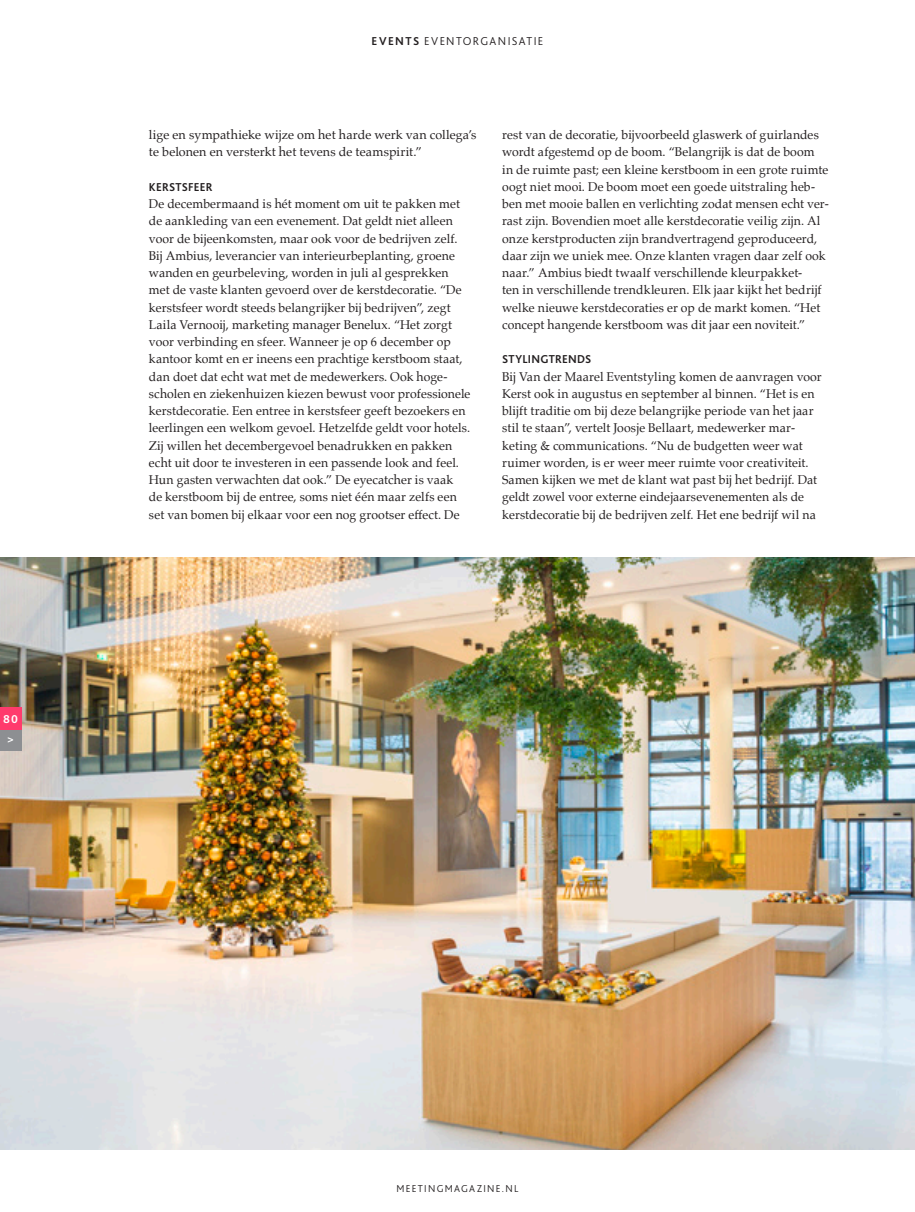
<style>
.page{position:relative;width:915px;height:1212px;background:#fff}
.page>*{position:absolute;margin:0;border:0;box-sizing:border-box;transform-origin:0 0}
.platte_tekst{font:12.75px/17.2px "Palatino";letter-spacing:.005em;color:#231f20;scale:.96 1}
.platte_tekst-2{font:12.75px/17.2px "Palatino";letter-spacing:.005em;color:#231f20}
.kop_alinea{font:700 12px "Bliss 2";letter-spacing:.02em;color:#231f20;scale:.96 1}
.kop_alinea-2{font:300 12px "Bliss 2";letter-spacing:.12em;color:#231f20}
.kop_alinea-3{font:700 12px "Bliss 2";color:#fff}
.kop_alinea-4{font:300 10.5px "Bliss 2";letter-spacing:.125em;color:#231f20}
.s1{font-weight:700}
</style>
<div class="page">
<img style="left:0;top:558px;width:914px;height:591px">
<div style="left:0;top:728px;width:21px;height:22px;background:#8d8f92"></div>
<div style="left:0;top:707px;width:21px;height:22px;background:#ff3b6d"></div>
<p class="kop_alinea-3" style="left:3px;top:711px;width:16px">80</p>
<p class="kop_alinea-3" style="left:7px;top:732px;width:8px">&gt;</p>
<p class="kop_alinea-2" style="left:371px;top:33px;width:173px"><span class="s1">EVENTS</span> EVENTORGANISATIE</p>
<p class="platte_tekst-2" style="left:149px;top:126px;width:329px">lige en sympathieke wijze om het harde werk van collega’s te belonen en versterkt het tevens de teamspirit.”</p>
<p class="kop_alinea" style="left:149px;top:179px;width:68px">KERSTSFEER</p>
<p class="platte_tekst" style="left:149px;top:195px;width:336px">De decembermaand is hét moment om uit te pakken met de aankleding van een evenement. Dat geldt niet alleen voor de bijeenkomsten, maar ook voor de bedrijven zelf.<br>Bij Ambius, leverancier van interieurbeplanting, groene wanden en geurbeleving, worden in juli al gesprekken met de vaste klanten gevoerd over de kerstdecoratie. “De kerstsfeer wordt steeds belangrijker bij bedrijven”, zegt Laila Vernooij, marketing manager Benelux. “Het zorgt voor verbinding en sfeer. Wanneer je op 6 december op kantoor komt en er ineens een prachtige kerstboom staat, dan doet dat echt wat met de medewerkers. Ook hoge&shy;scholen en ziekenhuizen kiezen bewust voor professionele kerstdecoratie. Een entree in kerstsfeer geeft bezoekers en leerlingen een welkom gevoel. Hetzelfde geldt voor hotels.<br>Zij willen het decembergevoel benadrukken en pakken echt uit door te investeren in een passende look and feel.<br>Hun gasten verwachten dat ook.” De eyecatcher is vaak<br>de kerstboom bij de entree, soms niet één maar zelfs een set van bomen bij elkaar voor een nog grootser effect. De</p>
<p class="platte_tekst" style="left:502px;top:126px;width:342px">rest van de decoratie, bijvoorbeeld glaswerk of guirlandes wordt afgestemd op de boom. “Belangrijk is dat de boom in de ruimte past; een kleine kerstboom in een grote ruimte oogt niet mooi. De boom moet een goede uitstraling heb&shy;ben met mooie ballen en verlichting zodat mensen echt ver&shy;rast zijn. Bovendien moet alle kerstdecoratie veilig zijn. Al onze kerstproducten zijn brandvertragend geproduceerd, daar zijn we uniek mee. Onze klanten vragen daar zelf ook naar.” Ambius biedt twaalf verschillende kleurpakket-<br>ten in verschillende trendkleuren. Elk jaar kijkt het bedrijf welke nieuwe kerstdecoraties er op de markt komen. “Het concept hangende kerstboom was dit jaar een noviteit.”</p>
<p class="kop_alinea" style="left:502px;top:352px;width:94px">STYLINGTRENDS</p>
<p class="platte_tekst" style="left:502px;top:367px;width:334px">Bij Van der Maarel Eventstyling komen de aanvragen voor Kerst ook in augustus en september al binnen. “Het is en blijft traditie om bij deze belangrijke periode van het jaar stil te staan”, vertelt Joosje Bellaart, medewerker mar&shy;keting &amp; communications. “Nu de budgetten weer wat ruimer worden, is er weer meer ruimte voor creativiteit.<br>Samen kijken we met de klant wat past bij het bedrijf. Dat geldt zowel voor externe eindejaarsevenementen als de kerstdecoratie bij de bedrijven zelf. Het ene bedrijf wil na</p>
<p class="kop_alinea-4" style="left:396px;top:1182px;width:123px">MEETINGMAGAZINE.NL</p>
</div>
